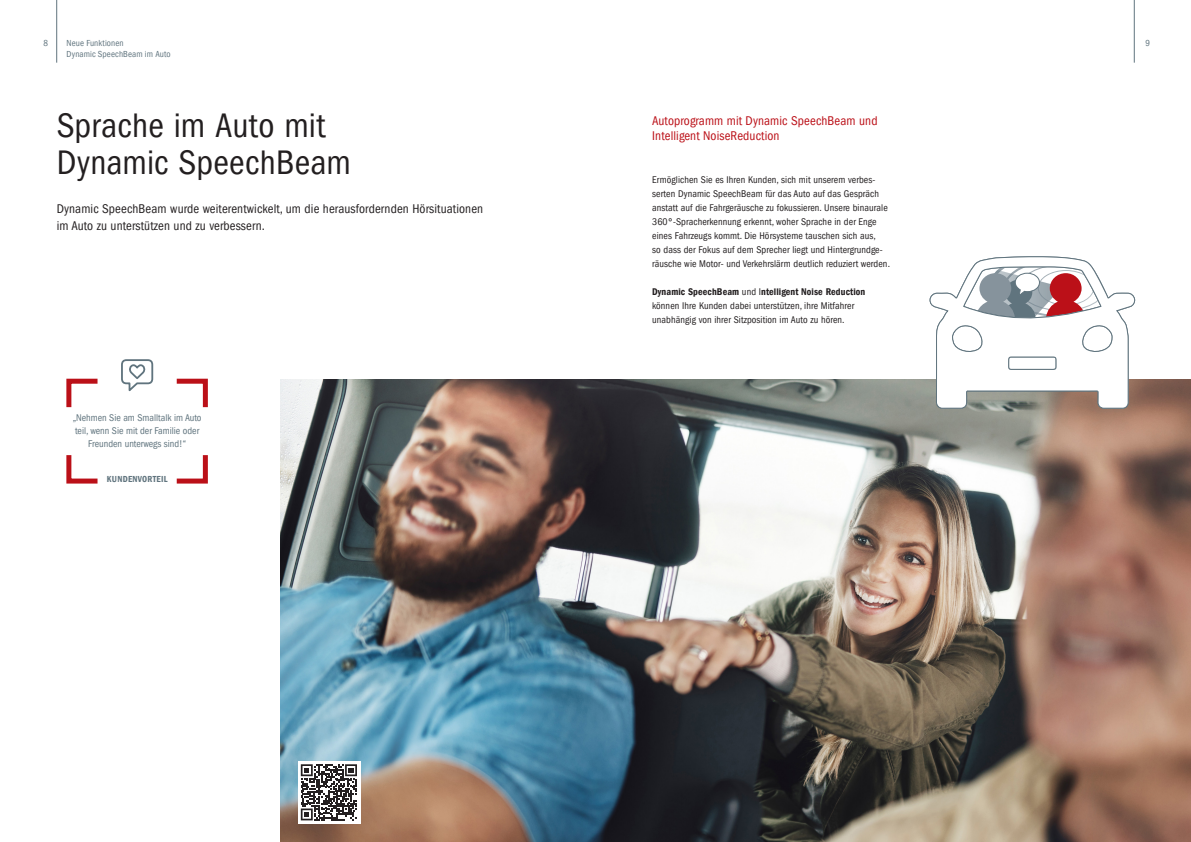
<style>
.page{position:relative;width:1191px;height:842px;background:#fff}
.page>*{position:absolute;margin:0;border:0;box-sizing:border-box;transform-origin:0 0}
.t1{font:condensed 35px/37px "Franklin Gothic LT Pro";letter-spacing:.005em;color:#231f20}
.t2{font:condensed 13px/17px "Franklin Gothic LT Pro";letter-spacing:.01em;color:#231f20}
.t3{font:condensed 13px/15px "Franklin Gothic LT Pro";letter-spacing:.01em;color:#bb1018}
.t4{font:condensed 10px/14px "Franklin Gothic LT Pro";letter-spacing:.01em;color:#231f20}
.t5{font:condensed 10px/13px "Franklin Gothic LT Pro";color:#60747e;text-align:center}
.t6{font:condensed 9px "Franklin Gothic LT Pro";letter-spacing:.01em;color:#60747e}
.t7{font:9px "Franklin Gothic LT Pro Dm Cn";letter-spacing:.03em;color:#60747e}
.s1{font-family:"Franklin Gothic LT Pro Dm Cn";font-stretch:normal}
</style>
<div class="page">
<img style="left:281px;top:379px;width:910px;height:463px">
<svg style="left:930px;top:256px;width:205px;height:152px"></svg>
<div style="left:298px;top:761px;width:62px;height:63px;background:#fff"></div>
<svg style="left:301px;top:764px;width:56px;height:56px"></svg>
<hr style="left:56px;top:0;width:1px;height:63px;background:#60747e">
<hr style="left:1134px;top:0;width:1px;height:63px;background:#60747e">
<svg style="left:66px;top:359px;width:142px;height:125px"></svg>
<p class="t6" style="left:44px;top:38px;width:6px">8</p>
<p class="t6" style="left:1145px;top:38px;width:6px">9</p>
<p class="t6" style="left:67px;top:38px;width:59px">Neue Funktionen</p>
<p class="t6" style="left:67px;top:49px;width:106px">Dynamic SpeechBeam im Auto</p>
<p class="t1" style="left:57px;top:108px;width:296px">Sprache im Auto mit<br>Dynamic SpeechBeam</p>
<p class="t2" style="left:57px;top:201px;width:428px">Dynamic SpeechBeam wurde weiterentwickelt, um die herausfordernden Hörsituationen im Auto zu unterstützen und zu verbessern.</p>
<p class="t5" style="left:73px;top:411px;width:130px">„Nehmen Sie am Smalltalk im Auto teil, wenn Sie mit der Familie oder<br>Freunden unterwegs sind!“</p>
<p class="t7" style="left:107px;top:474px;width:62px">KUNDENVORTEIL</p>
<p class="t3" style="left:652px;top:113px;width:227px">Autoprogramm mit Dynamic SpeechBeam und<br>Intelligent NoiseReduction</p>
<p class="t4" style="left:652px;top:173px;width:239px">Ermöglichen Sie es Ihren Kunden, sich mit unserem verbes&shy;serten Dynamic SpeechBeam für das Auto auf das Gespräch anstatt auf die Fahrgeräusche zu fokussieren. Unsere binaurale 360°-Spracherkennung erkennt, woher Sprache in der Enge eines Fahrzeugs kommt. Die Hörsysteme tauschen sich aus,<br>so dass der Fokus auf dem Sprecher liegt und Hintergrundge&shy;räusche wie Motor- und Verkehrslärm deutlich reduziert werden.</p>
<p class="t4" style="left:652px;top:285px;width:215px"><span class="s1">Dynamic SpeechBeam</span> und I<span class="s1">ntelligent Noise Reduction </span>können Ihre Kunden dabei unterstützen, ihre Mitfahrer unabhängig von ihrer Sitzposition im Auto zu hören.</p>
</div>
